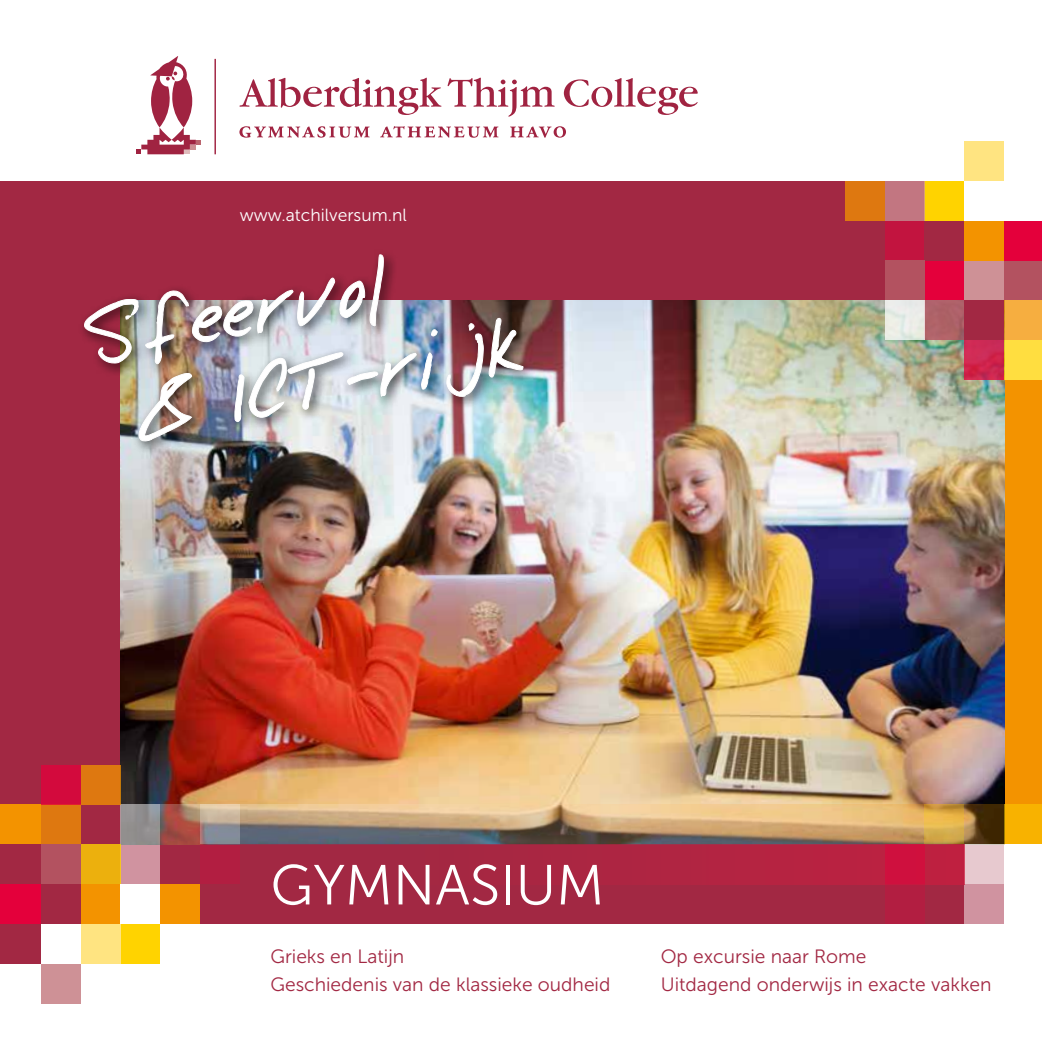
<style>
.page{position:relative;width:1042px;height:1042px;background:#fff}
.page>*{position:absolute;margin:0;border:0;box-sizing:border-box;transform-origin:0 0}
.t1{font:56.18px "Museo Sans 300";color:#fff}
.t2{font:19.25px/28px "Museo Sans 300";color:#a22843}
.t3{font:17.5px "Museo Sans 300";color:#fff}
</style>
<div class="page">
<div style="left:1px;top:181px;width:958px;height:159px;background:#a22843"></div>
<div style="left:109px;top:804px;width:895px;height:120px;background:#a22843"></div>
<div style="left:1003px;top:380px;width:39px;height:464px;background:#f39300"></div>
<div style="left:0;top:181px;width:160px;height:703px;background:#a22843"></div>
<img style="left:120px;top:300px;width:884px;height:504px">
<svg style="left:136px;top:56px;width:65px;height:98px"></svg>
<hr style="left:214px;top:59px;width:2px;height:95px;background:#a02341">
<svg style="left:564px;top:78px;width:134px;height:37px"></svg>
<svg style="left:239px;top:78px;width:316px;height:39px"></svg>
<svg style="left:239px;top:126px;width:131px;height:12px"></svg>
<svg style="left:380px;top:126px;width:118px;height:12px"></svg>
<svg style="left:510px;top:126px;width:56px;height:12px"></svg>
<div style="left:924px;top:261px;width:40px;height:39px;background:#e4003b"></div>
<div style="left:964px;top:261px;width:40px;height:39px;background:#ce9196"></div>
<div style="left:924px;top:300px;width:40px;height:40px;background:#ae6268"></div>
<div style="left:964px;top:221px;width:40px;height:40px;background:#f39300"></div>
<div style="left:924px;top:181px;width:40px;height:40px;background:#ffd300"></div>
<div style="left:884px;top:300px;width:40px;height:40px;background:linear-gradient(to bottom,#ebebeb,#e7ede3)"></div>
<div style="left:845px;top:181px;width:39px;height:40px;background:#de7810"></div>
<svg style="left:964px;top:340px;width:40px;height:40px;background:#cc2650"></svg>
<div style="left:884px;top:221px;width:40px;height:40px;background:#c2143f"></div>
<div style="left:964px;top:300px;width:40px;height:40px;background:#a22843"></div>
<div style="left:924px;top:221px;width:40px;height:40px;background:#a22843"></div>
<div style="left:1004px;top:261px;width:38px;height:39px;background:#b35260"></div>
<div style="left:1004px;top:340px;width:38px;height:40px;background:#ffde40"></div>
<div style="left:1004px;top:300px;width:38px;height:40px;background:#f6ae40"></div>
<div style="left:1004px;top:221px;width:38px;height:40px;background:#e4003b"></div>
<div style="left:884px;top:181px;width:40px;height:40px;background:#c27681"></div>
<div style="left:964px;top:141px;width:40px;height:40px;background:#ffe481"></div>
<div style="left:884px;top:261px;width:40px;height:39px;background:#b35260"></div>
<img style="left:160px;top:804px;width:844px;height:40px">
<div style="left:41px;top:884px;width:40px;height:40px;background:#a22843"></div>
<div style="left:0;top:884px;width:41px;height:40px;background:#e4003b"></div>
<div style="left:41px;top:844px;width:40px;height:40px;background:#b35260"></div>
<div style="left:0;top:924px;width:41px;height:39px;background:#a22843"></div>
<div style="left:120px;top:924px;width:40px;height:39px;background:#ffd300"></div>
<div style="left:81px;top:924px;width:39px;height:39px;background:#ffe481"></div>
<div style="left:120px;top:844px;width:40px;height:40px;background:#d093a0"></div>
<svg style="left:120px;top:804px;width:40px;height:40px;background:#929091"></svg>
<div style="left:41px;top:804px;width:40px;height:40px;background:#de7810"></div>
<div style="left:0;top:804px;width:41px;height:40px;background:#f39300"></div>
<div style="left:41px;top:764px;width:40px;height:40px;background:#d30a3d"></div>
<div style="left:81px;top:844px;width:39px;height:40px;background:#ecb00d"></div>
<div style="left:81px;top:884px;width:39px;height:40px;background:#f39300"></div>
<div style="left:81px;top:764px;width:39px;height:40px;background:#de7810"></div>
<div style="left:160px;top:884px;width:40px;height:40px;background:#f39300"></div>
<div style="left:120px;top:884px;width:40px;height:40px;background:#fff"></div>
<div style="left:41px;top:963px;width:40px;height:40px;background:#ce9196"></div>
<svg style="left:200px;top:804px;width:40px;height:40px;background:#aca29a"></svg>
<div style="left:200px;top:844px;width:40px;height:40px;background:#b21e41"></div>
<div style="left:1004px;top:804px;width:38px;height:40px;background:#f8b200"></div>
<div style="left:964px;top:844px;width:40px;height:40px;background:#e7c9cf"></div>
<div style="left:964px;top:884px;width:40px;height:40px;background:#d093a0"></div>
<div style="left:240px;top:844px;width:724px;height:40px;background:linear-gradient(to right,#9d2943,#be2140)"></div>
<div style="left:884px;top:884px;width:40px;height:40px;background:#b21e41"></div>
<div style="left:884px;top:844px;width:40px;height:40px;background:#cf103e"></div>
<svg style="left:924px;top:804px;width:40px;height:40px;background:#d7a947"></svg>
<div style="left:78px;top:248px;width:459px;height:207px;background:#000;opacity:.83"></div>
<img style="left:139px;top:318px;width:384px;height:123px">
<img style="left:84px;top:248px;width:300px;height:116px">
<p class="t3" style="left:240px;top:205px;width:168px">www.atchilversum.nl</p>
<h1 class="t1" style="left:270px;top:855px;width:335px">GYMNASIUM</h1>
<p class="t2" style="left:270px;top:943px;width:341px">Grieks en Latijn<br>Geschiedenis van de klassieke oudheid</p>
<p class="t2" style="left:661px;top:943px;width:332px">Op excursie naar Rome<br>Uitdagend onderwijs in exacte vakken</p>
</div>
